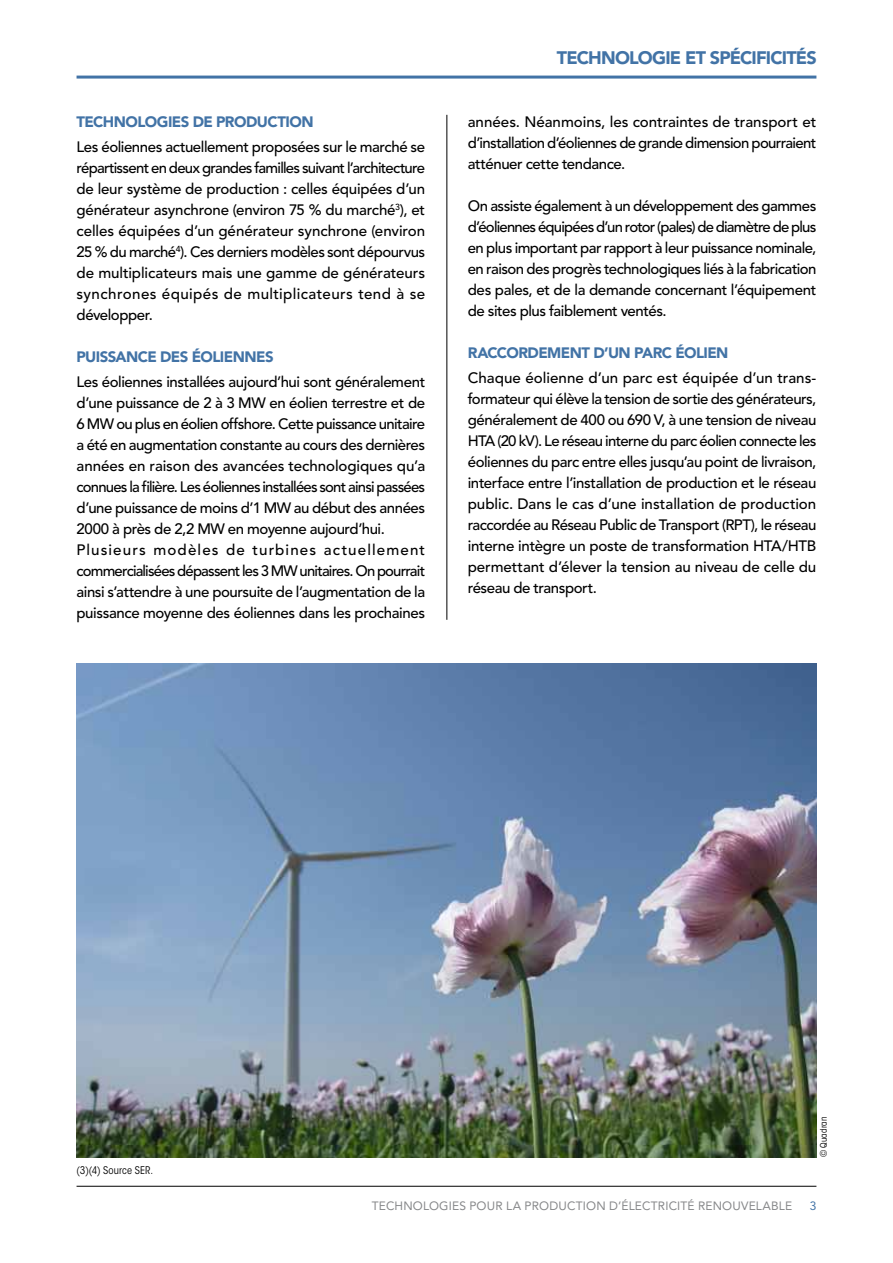
<style>
.page{position:relative;width:893px;height:1263px;background:#fff}
.page>*{position:absolute;margin:0;border:0;box-sizing:border-box;transform-origin:0 0}
.t1{font:900 18px "Avenir LT Std";letter-spacing:-.045em;color:#4273a6}
.t2{font:500 15px/21px "Avenir LT Std";letter-spacing:-.025em;color:#000;text-align:justify}
.t3{font:500 15px/25.2px "Avenir LT Std";letter-spacing:.005em;color:#000}
.t4{font:12px "Avenir LT Std";letter-spacing:.015em;color:#868789}
.t5{font:12px "Avenir LT Std";color:#4273a6}
.t6{font:condensed 10.5px "ITC Avant Garde Std";letter-spacing:.015em;color:#000}
.t7{font:condensed 9px "ITC Avant Garde Std";letter-spacing:.02em;color:#000}
.s1{font-weight:900;color:#4273a6}
</style>
<div class="page">
<hr style="left:77px;top:76px;width:739px;height:3px;background:#4273a6">
<hr style="left:77px;top:1186px;width:739px;height:1px;background:#000">
<hr style="left:446px;top:115px;width:1px;height:505px;background:#000">
<img style="left:77px;top:663px;width:739px;height:494px">
<p class="t2" style="left:77px;top:109px;width:350px;line-height:25.2px"><span class="s1">TECHNOLOGIES DE PRODUCTION<br></span>Les éoliennes actuellement proposées sur le marché se</p>
<p class="t2" style="left:77px;top:158px;width:350px">répartissent en deux grandes familles suivant l’architecture de leur système de production : celles équipées d’un générateur asynchrone (environ 75 % du marché<sup>3</sup>), et celles équipées d’un générateur synchrone (environ 25 % du marché<sup>4</sup>). Ces derniers modèles sont dépourvus de multiplicateurs mais une gamme de générateurs synchrones équipés de multiplicateurs tend à se développer.</p>
<p class="t2" style="left:77px;top:345px;width:350px;line-height:25.2px"><span class="s1">PUISSANCE DES ÉOLIENNES<br></span>Les éoliennes installées aujourd’hui sont généralement</p>
<p class="t2" style="left:77px;top:393px;width:350px;text-align:left">d’une puissance de 2 à 3 MW en éolien terrestre et de 6 MW ou plus en éolien offshore. Cette puissance unitaire a été en augmentation constante au cours des dernières années en raison des avancées technologiques qu’a connues la filière. Les éoliennes installées sont ainsi passées d’une puissance de moins d’1 MW au début des années 2000 à près de 2,2 MW en moyenne aujourd’hui.<br>Plusieurs modèles de turbines actuellement commercialisées dépassent les 3 MW unitaires. On pourrait ainsi s’attendre à une poursuite de l’augmentation de la puissance moyenne des éoliennes dans les prochaines</p>
<p class="t1" style="left:557px;top:47px;width:261px">TECHNOLOGIE ET SPÉCIFICITÉS</p>
<p class="t2" style="left:468px;top:111px;width:350px">années. Néanmoins, les contraintes de transport et d’installation d’éoliennes de grande dimension pourraient atténuer cette tendance.</p>
<p class="t2" style="left:468px;top:195px;width:350px">On assiste également à un développement des gammes d’éoliennes équipées d’un rotor (pales) de diamètre de plus en plus important par rapport à leur puissance nominale, en raison des progrès technologiques liés à la fabrication des pales, et de la demande concernant l’équipement de sites plus faiblement ventés.</p>
<p class="t3" style="left:468px;top:340px;width:350px"><span class="s1">RACCORDEMENT D’UN PARC ÉOLIEN<br></span>Chaque éolienne d’un parc est équipée d’un trans-</p>
<p class="t2" style="left:468px;top:389px;width:350px">formateur qui élève la tension de sortie des générateurs, généralement de 400 ou 690 V, à une tension de niveau HTA (20 kV). Le réseau interne du parc éolien connecte les éoliennes du parc entre elles jusqu’au point de livraison, interface entre l’installation de production et le réseau public. Dans le cas d’une installation de production raccordée au Réseau Public de Transport (RPT), le réseau interne intègre un poste de transformation HTA/HTB permettant d’élever la tension au niveau de celle du réseau de transport.</p>
<p class="t6" style="left:77px;top:1163px;width:78px">(3)(4) Source SER.</p>
<p class="t7" style="left:818px;top:1157px;width:42px;rotate:-90deg">© Quadran</p>
<p class="t4" style="left:372px;top:1198px;width:422px">TECHNOLOGIES POUR LA PRODUCTION D’ÉLECTRICITÉ RENOUVELABLE</p>
<p class="t5" style="left:810px;top:1198px;width:8px">3</p>
</div>
